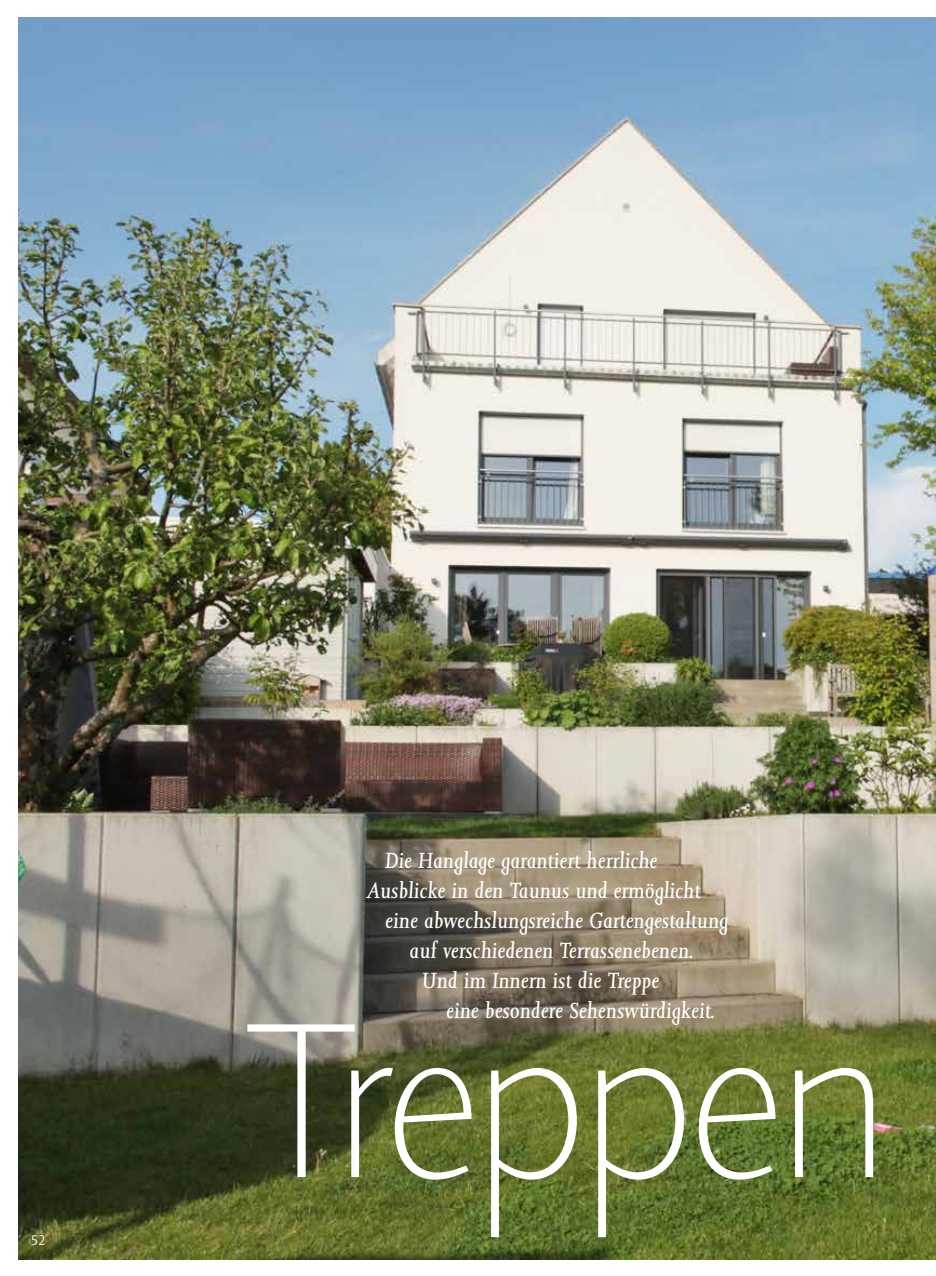
<style>
.page{position:relative;width:936px;height:1276px;background:#fff}
.page>*{position:absolute;margin:0;border:0;box-sizing:border-box;transform-origin:0 0}
.t1{font:100 224.4px "Agilita LT Pro";color:#fff}
.t2{font:italic 21px "Jessica Serial";color:#fff}
.t3{font:300 15px "Agilita LT Pro";color:#fff}
</style>
<div class="page">
<img style="left:18px;top:17px;width:917px;height:1242px">
<p class="t3" style="left:31px;top:1229px;width:16px">52</p>
<p class="t2" style="left:385px;top:847px;width:274px">Die Hanglage garantiert herrliche</p>
<p class="t2" style="left:367px;top:877px;width:335px">Ausblicke in den Taunus und ermöglicht</p>
<p class="t2" style="left:385px;top:907px;width:345px">eine abwechslungsreiche Gartengestaltung</p>
<p class="t2" style="left:410px;top:937px;width:285px">auf verschiedenen Terrassenebenen.</p>
<p class="t2" style="left:422px;top:967px;width:239px">Und im Innern ist die Treppe</p>
<p class="t2" style="left:446px;top:997px;width:270px">eine besondere Sehenswürdigkeit.</p>
<h1 class="t1" style="left:244px;top:947px;width:643px">Treppen</h1>
</div>
